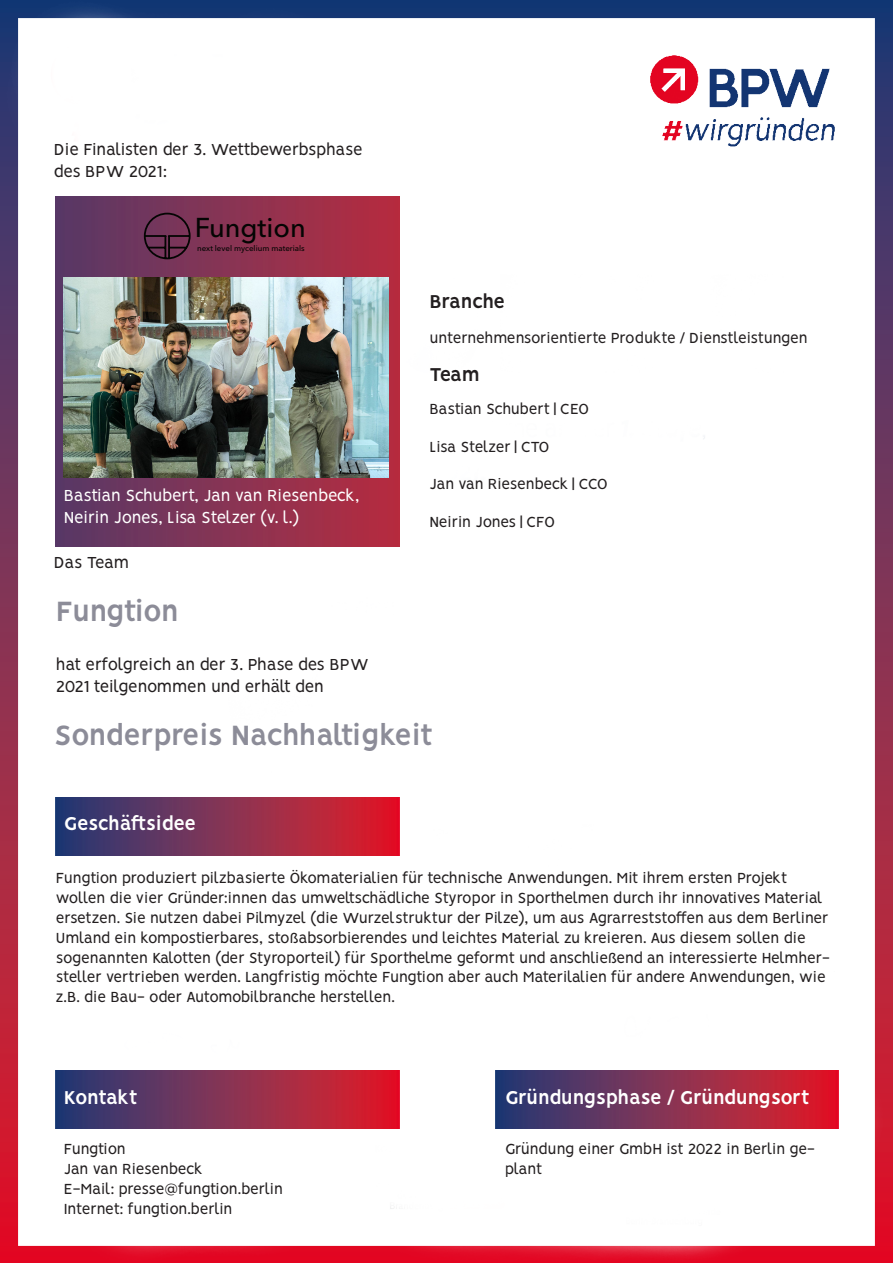
<style>
.page{position:relative;width:893px;height:1263px;background:#fff}
.page>*{position:absolute;margin:0;border:0;box-sizing:border-box;transform-origin:0 0}
.t1{font:700 31.5px "Vision";letter-spacing:-.03em;color:#8c8c98}
.t2{font:500 27px "Avenir Next";color:#040503}
.t3{font:700 21px "Vision";letter-spacing:-.03em;color:#fff}
.t4{font:700 21px "Vision";letter-spacing:-.03em;color:#231f20}
.t5{font:18px/21.6px "Vision";letter-spacing:-.03em;color:#231f20}
.t6{font:18px/21.6px "Vision";letter-spacing:-.02em;color:#fff}
.t7{font:16.5px/19.8px "Vision";letter-spacing:-.02em;color:#231f20}
.t8{font:16.5px/19.8px "Vision";color:#231f20}
.t9{font:500 7.95px "Avenir Next";color:#040503}
</style>
<div class="page">
<img style="left:0;top:0;width:893px;height:1263px">
<img style="left:614px;top:15px;width:257px;height:182px">
<img style="left:56px;top:197px;width:343px;height:349px">
<img style="left:64px;top:277px;width:324px;height:201px">
<img style="left:56px;top:797px;width:343px;height:58px">
<img style="left:56px;top:1071px;width:343px;height:58px">
<img style="left:496px;top:1071px;width:343px;height:58px">
<svg style="left:143px;top:212px;width:49px;height:49px;background:#602c49"></svg>
<p class="t5" style="left:54px;top:140px;width:310px">Die Finalisten der 3. Wettbewerbsphase des BPW 2021:</p>
<p class="t2" style="left:195px;top:204px;width:113px">Fungtion</p>
<p class="t9" style="left:197px;top:242px;width:109px">next level mycelium materials</p>
<p class="t6" style="left:64px;top:487px;width:297px">Bastian Schubert, Jan van Riesenbeck,<br>Neirin Jones, Lisa Stelzer (v. l.)</p>
<p class="t4" style="left:429px;top:289px;width:77px">Branche</p>
<p class="t8" style="left:429px;top:329px;width:380px">unternehmensorientierte Produkte / Dienstleistungen</p>
<p class="t4" style="left:429px;top:362px;width:52px">Team</p>
<p class="t7" style="left:429px;top:401px;width:161px">Bastian Schubert | CEO</p>
<p class="t7" style="left:429px;top:438px;width:122px">Lisa Stelzer | CTO</p>
<p class="t7" style="left:429px;top:476px;width:180px">Jan van Riesenbeck | CCO</p>
<p class="t8" style="left:429px;top:514px;width:127px">Neirin Jones | CFO</p>
<p class="t5" style="left:54px;top:553px;width:77px">Das Team</p>
<p class="t1" style="left:56px;top:592px;width:125px">Fungtion</p>
<p class="t5" style="left:56px;top:656px;width:314px">hat erfolgreich an der 3. Phase des BPW<br>2021 teilgenommen und erhält den</p>
<p class="t1" style="left:54px;top:716px;width:381px">Sonderpreis Nachhaltigkeit</p>
<p class="t3" style="left:64px;top:811px;width:134px">Geschäftsidee</p>
<p class="t7" style="left:56px;top:870px;width:775px">Fungtion produziert pilzbasierte Ökomaterialien für technische Anwendungen. Mit ihrem ersten Projekt wollen die vier Gründer:innen das umweltschädliche Styropor in Sporthelmen durch ihr innovatives Material ersetzen. Sie nutzen dabei Pilmyzel (die Wurzelstruktur der Pilze), um aus Agrarreststoffen aus dem Berliner Umland ein kompostierbares, stoßabsorbierendes und leichtes Material zu kreieren. Aus diesem sollen die sogenannten Kalotten (der Styroporteil) für Sporthelme geformt und anschließend an interessierte Helmher&shy;steller vertrieben werden. Langfristig möchte Fungtion aber auch Materilalien für andere Anwendungen, wie z.B. die Bau- oder Automobilbranche herstellen.</p>
<p class="t3" style="left:64px;top:1084px;width:75px">Kontakt</p>
<p class="t3" style="left:505px;top:1084px;width:306px">Gründungsphase / Gründungsort</p>
<p class="t7" style="left:64px;top:1141px;width:64px">Fungtion</p>
<p class="t7" style="left:64px;top:1161px;width:221px">Jan van Riesenbeck<br>E-Mail: presse@fungtion.berlin</p>
<p class="t8" style="left:64px;top:1200px;width:170px">Internet: fungtion.berlin</p>
<p class="t8" style="left:505px;top:1141px;width:311px">Gründung einer GmbH ist 2022 in Berlin ge&shy;plant</p>
</div>
